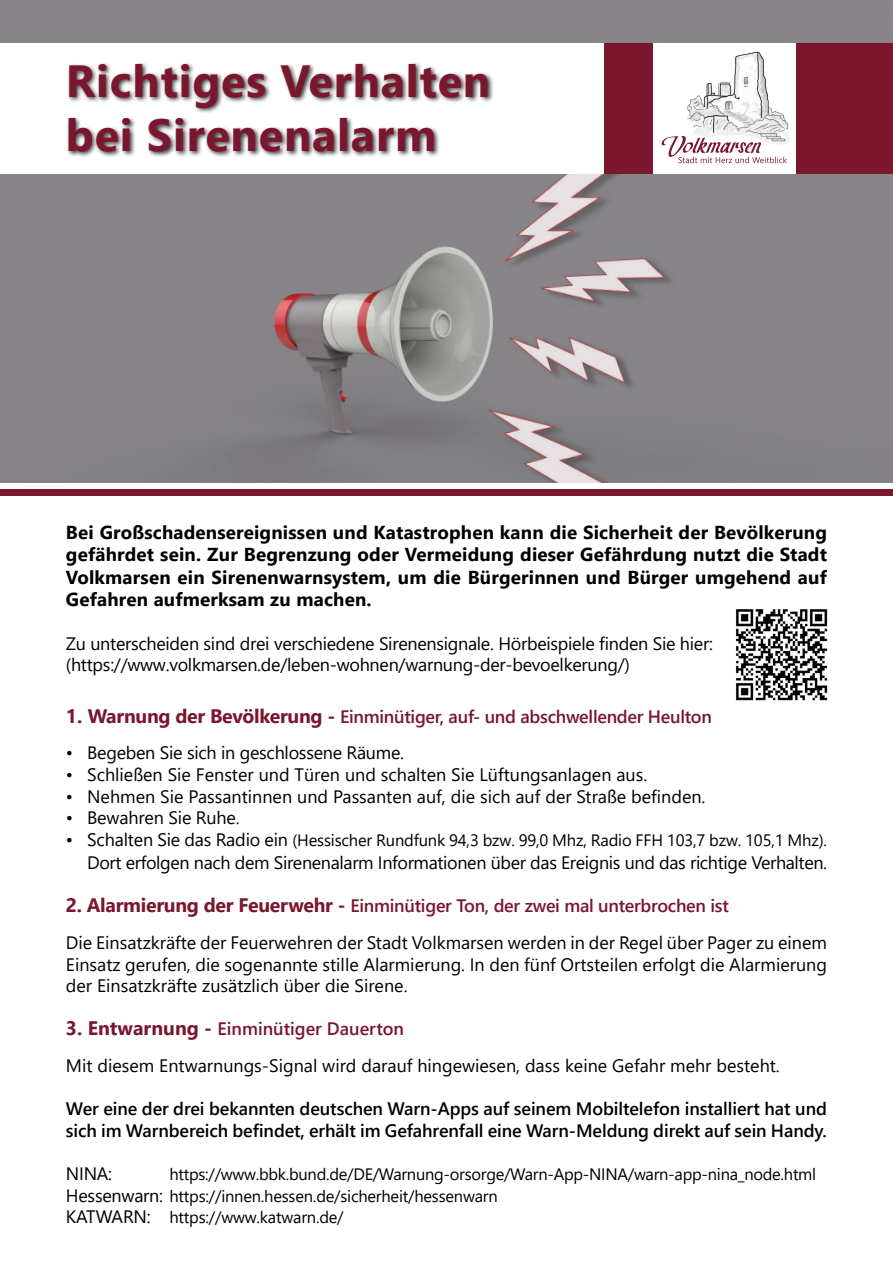
<style>
.page{position:relative;width:893px;height:1263px;background:#fff}
.page>*{position:absolute;margin:0;border:0;box-sizing:border-box;transform-origin:0 0}
.t1{font:700 45px/54px "Segoe UI";letter-spacing:.02em;color:#7a162e}
.t2{font:700 18.75px/22.5px "Segoe UI";letter-spacing:.01em;color:#000;text-align:justify}
.t3{font:18px/21.6px "Segoe UI";color:#000}
.t4{font:600 18px/21.6px "Segoe UI";letter-spacing:-.005em;color:#000}
.t5{font:18px "Segoe UI";letter-spacing:-.02em;color:#000}
.t6{font:600 18px "Segoe UI";letter-spacing:-.015em;color:#7a162e}
.t7{font:16.5px/21.6px "Segoe UI";letter-spacing:-.015em;color:#000}
.s1{font-weight:700;font-size:19.5px}
.s2{font-size:18px}
.s3{font-weight:700;font-size:19.5px;color:#7a162e}
.s4{font-weight:600;color:#7a162e}
</style>
<div class="page">
<img style="left:0;top:0;width:893px;height:483px">
<div style="left:0;top:43px;width:893px;height:131px;background:#fff"></div>
<img style="left:687px;top:51px;width:103px;height:92px">
<svg style="left:662px;top:136px;width:125px;height:27px"></svg>
<div style="left:604px;top:43px;width:48px;height:131px;background:#7a162e"></div>
<div style="left:797px;top:43px;width:96px;height:131px;background:#7a162e"></div>
<div style="left:0;top:489px;width:893px;height:6px;background:#7a162e"></div>
<div style="left:66px;top:62px;width:428px;height:96px;background:#000;opacity:.75"></div>
<img style="left:736px;top:609px;width:92px;height:92px">
<h1 class="t1" style="left:66px;top:50px;width:426px">Richtiges Verhalten bei Sirenenalarm</h1>
<p class="t2" style="left:66px;top:519px;width:763px">Bei Großschadensereignissen und Katastrophen kann die Sicherheit der Bevölkerung gefährdet sein. Zur Begrenzung oder Vermeidung dieser Gefährdung nutzt die Stadt Volkmarsen ein Sirenenwarnsystem, um die Bürgerinnen und Bürger umgehend auf Gefahren aufmerksam zu machen.</p>
<p class="t3" style="left:66px;top:631px;width:648px">Zu unterscheiden sind drei verschiedene Sirenensignale. Hörbeispiele finden Sie hier: (https://www.volkmarsen.de/leben-wohnen/warnung-der-bevoelkerung/)</p>
<p class="t6" style="left:66px;top:699px;width:647px"><span class="s1">1. Warnung der Bevölkerung -</span> Einminütiger, auf- und abschwellender Heulton</p>
<p class="t3" style="left:66px;top:740px;width:340px">• Begeben Sie sich in geschlossene Räume.</p>
<p class="t3" style="left:66px;top:762px;width:583px">• Schließen Sie Fenster und Türen und schalten Sie Lüftungsanlagen aus.</p>
<p class="t3" style="left:66px;top:784px;width:641px">• Nehmen Sie Passantinnen und Passanten auf, die sich auf der Straße befinden.</p>
<p class="t3" style="left:66px;top:805px;width:175px">• Bewahren Sie Ruhe.</p>
<p class="t7" style="left:66px;top:828px;width:763px"><span class="s2">• Schalten Sie das Radio ein</span> (Hessischer Rundfunk 94,3 bzw. 99,0 Mhz, Radio FFH 103,7 bzw. 105,1 Mhz).</p>
<p class="t5" style="left:87px;top:846px;width:741px">Dort erfolgen nach dem Sirenenalarm Informationen über das Ereignis und das richtige Verhalten.</p>
<p class="t3" style="left:66px;top:886px;width:763px;line-height:36.6px"><span class="s3">2. Alarmierung der Feuerwehr -</span> <span class="s4">Einminütiger Ton, der zwei mal unterbrochen ist<br></span>Die Einsatzkräfte der Feuerwehren der Stadt Volkmarsen werden in der Regel über Pager zu einem</p>
<p class="t3" style="left:66px;top:952px;width:763px">Einsatz gerufen, die sogenannte stille Alarmierung. In den fünf Ortsteilen erfolgt die Alarmierung der Einsatzkräfte zusätzlich über die Sirene.</p>
<p class="t3" style="left:66px;top:1009px;width:715px;line-height:36.6px"><span class="s3">3. Entwarnung -</span> <span class="s4">Einminütiger Dauerton<br></span>Mit diesem Entwarnungs‐Signal wird darauf hingewiesen, dass keine Gefahr mehr besteht.</p>
<p class="t4" style="left:66px;top:1096px;width:762px">Wer eine der drei bekannten deutschen Warn‐Apps auf seinem Mobiltelefon installiert hat und sich im Warnbereich befindet, erhält im Gefahrenfall eine Warn‐Meldung direkt auf sein Handy.</p>
<p class="t3" style="left:66px;top:1161px;width:48px">NINA:</p>
<p class="t7" style="left:66px;top:1162px;width:752px;text-indent:103px">https://www.bbk.bund.de/DE/Warnung-orsorge/Warn-App-NINA/warn-app-nina_node.html<br><span class="s2">Hessenwarn:</span> https://innen.hessen.de/sicherheit/hessenwarn<br><span class="s2">KATWARN:</span> https://www.katwarn.de/</p>
</div>
